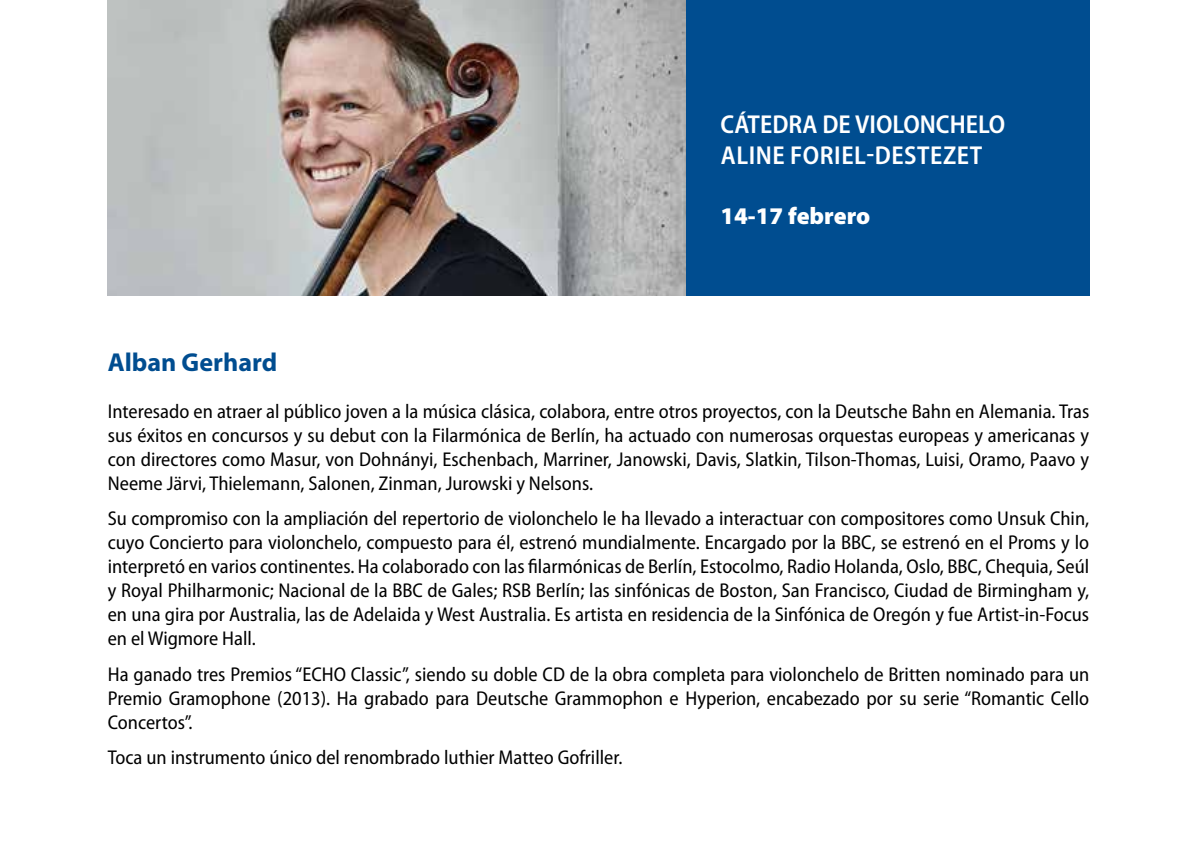
<style>
.page{position:relative;width:1197px;height:851px;background:#fff}
.page>*{position:absolute;margin:0;border:0;box-sizing:border-box;transform-origin:0 0}
.t1{font:600 semi-condensed 26px/31.2px "Myriad Pro";letter-spacing:.01em;color:#fff}
.t2{font:700 26px "Myriad Pro";color:#004d90}
.t3{font:900 24px "Myriad Pro";color:#fff}
.t4{font:semi-condensed 20px/24px "Myriad Pro";color:#000;text-align:justify}
</style>
<div class="page">
<img style="left:108px;top:0;width:578px;height:295px">
<div style="left:686px;top:0;width:403px;height:295px;background:#004d90"></div>
<h1 class="t1" style="left:720px;top:108px;width:286px">CÁTEDRA DE VIOLONCHELO<br>ALINE FORIEL-DESTEZET</h1>
<p class="t3" style="left:720px;top:200px;width:151px">14-17 febrero</p>
<h1 class="t2" style="left:108px;top:345px;width:171px">Alban Gerhard</h1>
<p class="t4" style="left:108px;top:399px;width:982px">Interesado en atraer al público joven a la música clásica, colabora, entre otros proyectos, con la Deutsche Bahn en Alemania. Tras sus éxitos en concursos y su debut con la Filarmónica de Berlín, ha actuado con numerosas orquestas europeas y americanas y con directores como Masur, von Dohnányi, Eschenbach, Marriner, Janowski, Davis, Slatkin, Tilson-Thomas, Luisi, Oramo, Paavo y Neeme Järvi, Thielemann, Salonen, Zinman, Jurowski y Nelsons.</p>
<p class="t4" style="left:108px;top:506px;width:982px">Su compromiso con la ampliación del repertorio de violonchelo le ha llevado a interactuar con compositores como Unsuk Chin, cuyo Concierto para violonchelo, compuesto para él, estrenó mundialmente. Encargado por la BBC, se estrenó en el Proms y lo interpretó en varios continentes. Ha colaborado con las filarmónicas de Berlín, Estocolmo, Radio Holanda, Oslo, BBC, Chequia, Seúl y Royal Philharmonic; Nacional de la BBC de Gales; RSB Berlín; las sinfónicas de Boston, San Francisco, Ciudad de Birmingham y, en una gira por Australia, las de Adelaida y West Australia. Es artista en residencia de la Sinfónica de Oregón y fue Artist-in-Focus en el Wigmore Hall.</p>
<p class="t4" style="left:108px;top:661px;width:982px">Ha ganado tres Premios “ECHO Classic”, siendo su doble CD de la obra completa para violonchelo de Britten nominado para un Premio Gramophone (2013). Ha grabado para Deutsche Grammophon e Hyperion, encabezado por su serie “Romantic Cello Concertos”.</p>
<p class="t4" style="left:108px;top:745px;width:516px">Toca un instrumento único del renombrado luthier Matteo Gofriller.</p>
</div>
